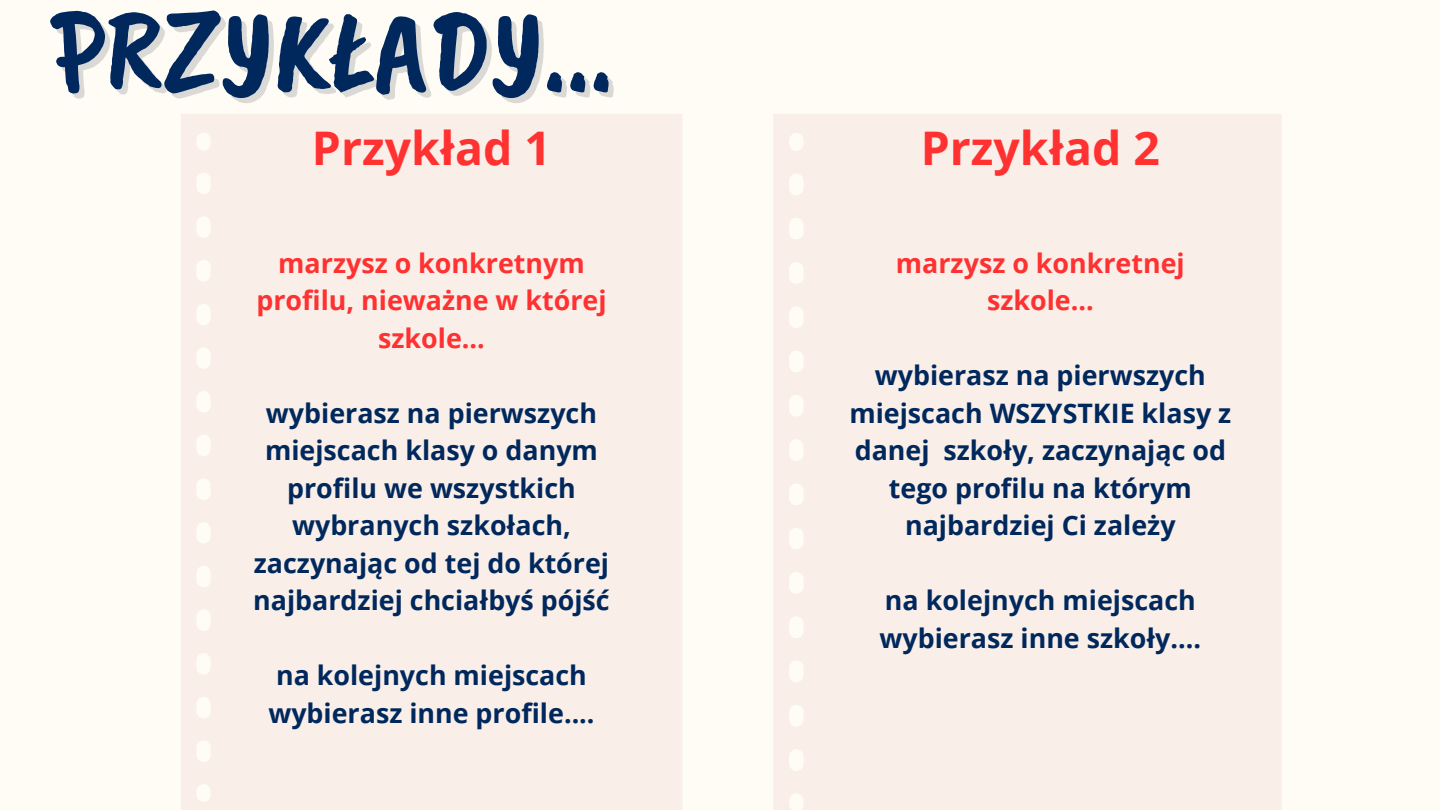
<style>
.page{position:relative;width:1440px;height:810px;background:#fffcf6}
.page>*{position:absolute;margin:0;border:0;box-sizing:border-box;transform-origin:0 0}
.t1{font:116.6px "Caveat Brush";color:#00285d}
.t2{font:700 46.4px "Open Sans";color:#ff3131}
.t3{font:700 26.8px/37.5px "Open Sans";color:#00285d;text-align:center}
.t4{font:700 26.8px/37.5px "Open Sans";color:#ff3131;text-align:center}
</style>
<div class="page">
<div style="left:181px;top:114px;width:501px;height:696px;background:#f9efe8"></div>
<hr style="left:272px;top:247px;width:373px;height:3px;background:#f9efe8">
<hr style="left:272px;top:201px;width:373px;height:2px;background:#f9efe8">
<hr style="left:272px;top:294px;width:373px;height:2px;background:#f9efe8">
<hr style="left:272px;top:340px;width:373px;height:2px;background:#f9efe8">
<hr style="left:272px;top:386px;width:373px;height:2px;background:#f9efe8">
<hr style="left:272px;top:433px;width:373px;height:2px;background:#f9efe8">
<hr style="left:272px;top:479px;width:373px;height:2px;background:#f9efe8">
<hr style="left:272px;top:525px;width:373px;height:2px;background:#f9efe8">
<hr style="left:272px;top:616px;width:373px;height:2px;background:#f9efe8">
<hr style="left:272px;top:570px;width:373px;height:2px;background:#f9efe8">
<hr style="left:272px;top:662px;width:373px;height:2px;background:#f9efe8">
<hr style="left:272px;top:708px;width:373px;height:3px;background:#f9efe8">
<hr style="left:272px;top:755px;width:373px;height:2px;background:#f9efe8">
<div style="left:237px;top:196px;width:17px;height:568px;background:#f9efe8"></div>
<div style="left:773px;top:114px;width:509px;height:696px;background:#f9efe8"></div>
<hr style="left:866px;top:249px;width:378px;height:2px;background:#f9efe8">
<hr style="left:866px;top:202px;width:378px;height:2px;background:#f9efe8">
<hr style="left:866px;top:296px;width:378px;height:2px;background:#f9efe8">
<hr style="left:866px;top:343px;width:378px;height:2px;background:#f9efe8">
<hr style="left:866px;top:390px;width:378px;height:2px;background:#f9efe8">
<hr style="left:866px;top:437px;width:378px;height:2px;background:#f9efe8">
<hr style="left:866px;top:484px;width:378px;height:2px;background:#f9efe8">
<hr style="left:866px;top:531px;width:378px;height:2px;background:#f9efe8">
<hr style="left:866px;top:623px;width:378px;height:2px;background:#f9efe8">
<hr style="left:866px;top:576px;width:378px;height:2px;background:#f9efe8">
<hr style="left:866px;top:670px;width:378px;height:2px;background:#f9efe8">
<hr style="left:866px;top:717px;width:378px;height:2px;background:#f9efe8">
<hr style="left:866px;top:764px;width:378px;height:2px;background:#f9efe8">
<div style="left:830px;top:197px;width:17px;height:576px;background:#f9efe8"></div>
<h1 class="t1" style="left:51px;top:-23px;width:564px">PRZYKŁADY...</h1>
<h2 class="t2" style="left:312px;top:115px;width:241px">Przykład 1</h2>
<p class="t4" style="left:256px;top:244px;width:352px">marzysz o konkretnym profilu, nieważne w której szkole...</p>
<p class="t3" style="left:253px;top:394px;width:358px">wybierasz na pierwszych miejscach klasy o danym profilu we wszystkich wybranych szkołach, zaczynając od tej do której najbardziej chciałbyś pójść</p>
<p class="t3" style="left:268px;top:656px;width:328px;text-align:left">na kolejnych miejscach wybierasz inne profile....</p>
<h2 class="t2" style="left:921px;top:115px;width:241px">Przykład 2</h2>
<p class="t4" style="left:896px;top:244px;width:290px">marzysz o konkretnej szkole...</p>
<p class="t3" style="left:849px;top:356px;width:383px">wybierasz na pierwszych miejscach WSZYSTKIE klasy z danej szkoły, zaczynając od tego profilu na którym najbardziej Ci zależy</p>
<p class="t3" style="left:880px;top:581px;width:323px;text-align:left">na kolejnych miejscach wybierasz inne szkoły....</p>
</div>
